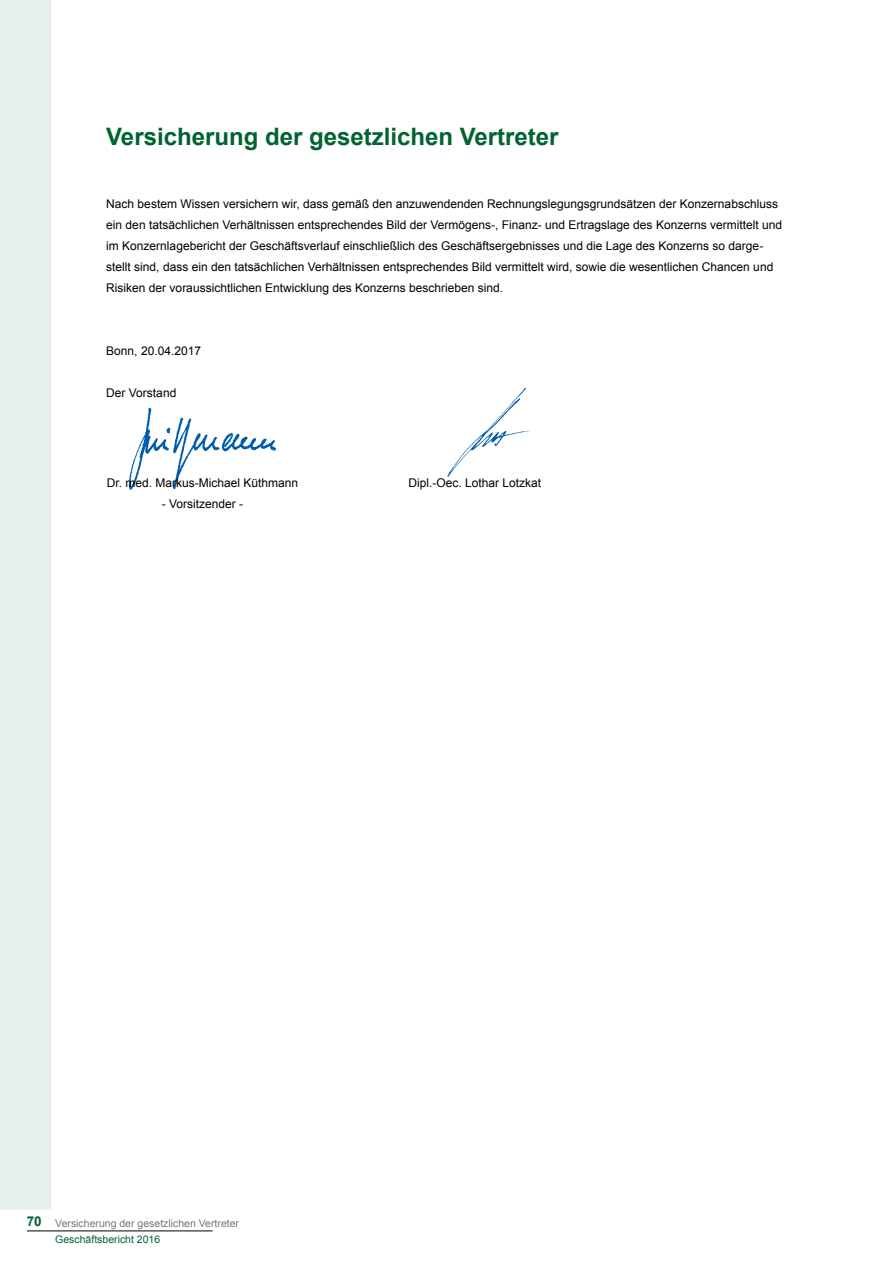
<style>
.page{position:relative;width:893px;height:1263px;background:#fff}
.page>*{position:absolute;margin:0;border:0;box-sizing:border-box;transform-origin:0 0}
.t1{font:700 24px "Arial";color:#006330}
.t2{font:12px/21px "Arial";color:#000}
.t3{font:10.5px "Arial";color:#77787b}
.t4{font:10.5px "Arial";color:#006330}
.s1{font-weight:700;font-size:13.5px;color:#006330}
</style>
<div class="page">
<hr style="left:27px;top:1230px;width:186px;height:1px;background:#000">
<div style="left:0;top:0;width:51px;height:1210px;background:#e6efea"></div>
<img style="left:128px;top:407px;width:148px;height:83px">
<img style="left:447px;top:387px;width:84px;height:90px">
<h1 class="t1" style="left:106px;top:121px;width:454px">Versicherung der gesetzlichen Vertreter</h1>
<p class="t2" style="left:106px;top:193px;width:677px">Nach bestem Wissen versichern wir, dass gemäß den anzuwendenden Rechnungslegungsgrundsätzen der Konzernabschluss ein den tatsächlichen Verhältnissen entsprechendes Bild der Vermögens-, Finanz- und Ertragslage des Konzerns vermittelt und im Konzernlagebericht der Geschäftsverlauf einschließlich des Geschäftsergebnisses und die Lage des Konzerns so darge&shy;stellt sind, dass ein den tatsächlichen Verhältnissen entsprechendes Bild vermittelt wird, sowie die wesentlichen Chancen und Risiken der voraussichtlichen Entwicklung des Konzerns beschrieben sind.</p>
<p class="t2" style="left:106px;top:340px;width:96px">Bonn, 20.04.2017</p>
<p class="t2" style="left:106px;top:382px;width:72px">Der Vorstand</p>
<p class="t2" style="left:107px;top:472px;width:193px">Dr. med. Markus-Michael Küthmann</p>
<p class="t2" style="left:162px;top:493px;width:83px">- Vorsitzender -</p>
<p class="t2" style="left:408px;top:472px;width:134px">Dipl.-Oec. Lothar Lotzkat</p>
<p class="t3" style="left:27px;top:1217px;width:214px"><span class="s1">70</span> Versicherung der gesetzlichen Vertreter</p>
<p class="t4" style="left:55px;top:1232px;width:107px">Geschäftsbericht 2016</p>
</div>
